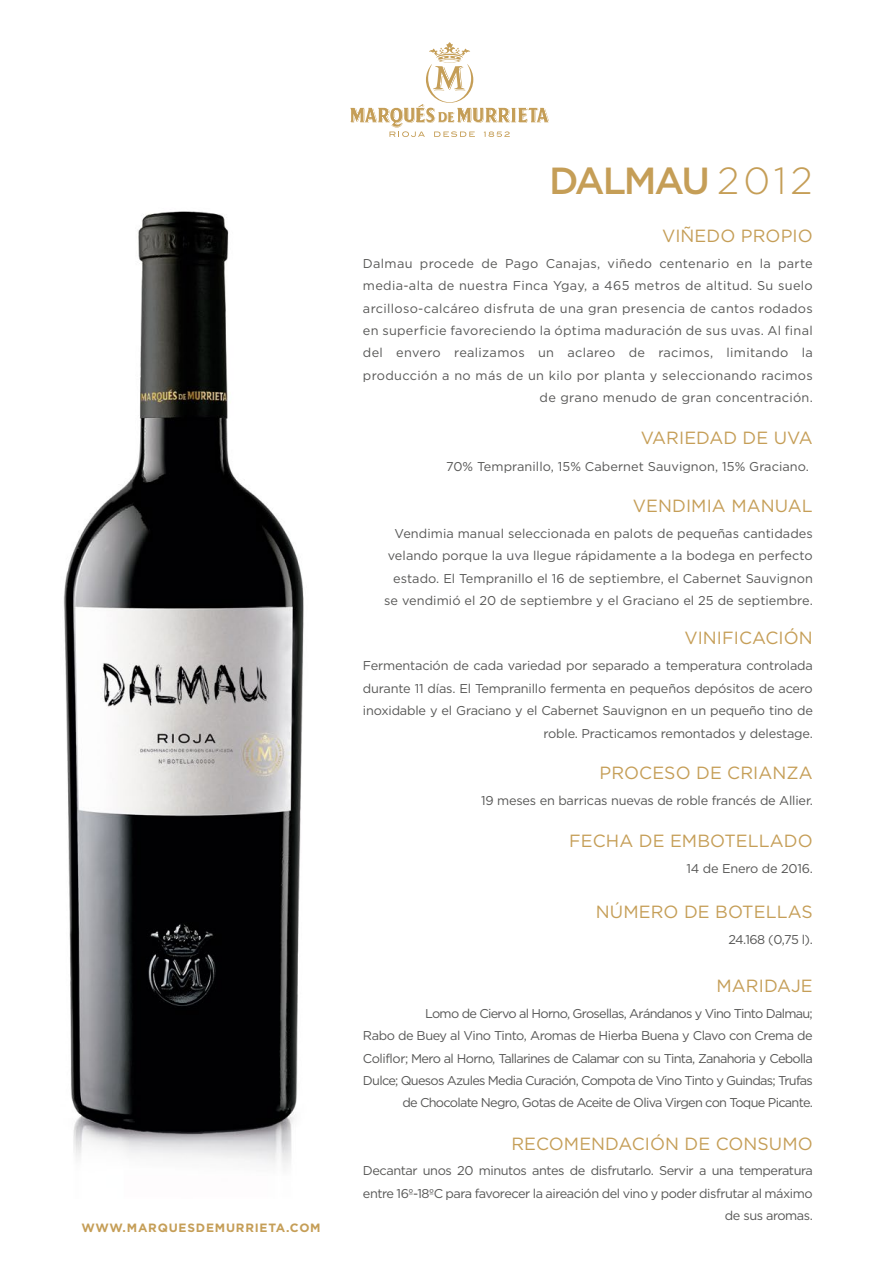
<style>
.page{position:relative;width:893px;height:1263px;background:#fff}
.page>*{position:absolute;margin:0;border:0;box-sizing:border-box;transform-origin:0 0}
.t1{font:500 37.8px "Gotham HTF";letter-spacing:-.055em;color:#c59e57}
.t2{font:17.7px "Gotham HTF";letter-spacing:.005em;color:#c59e57}
.t3{font:12.75px/22.4px "Gotham HTF";letter-spacing:.025em;color:#575756;text-align:right}
.t4{font:12.75px/22.4px "Gotham HTF";letter-spacing:-.055em;color:#575756;text-align:right}
.t5{font:12.75px/22.4px "Gotham HTF";letter-spacing:-.015em;color:#575756;text-align:right}
.t6{font:12.75px/22.4px "Gotham HTF";letter-spacing:.005em;color:#575756;text-align:right}
.t7{font:12.75px/22.4px "Gotham HTF";letter-spacing:-.035em;color:#575756;text-align:right}
.t8{font:700 12px "Gotham HTF";letter-spacing:.065em;color:#c59e57}
.s1{font-weight:300}
</style>
<div class="page">
<img style="left:63px;top:211px;width:241px;height:957px">
<svg style="left:350px;top:42px;width:199px;height:95px"></svg>
<p class="t8" style="left:81px;top:1221px;width:241px">WWW.MARQUESDEMURRIETA.COM</p>
<h1 class="t1" style="left:549px;top:159px;width:265px">DALMAU <span class="s1">2 01 2</span></h1>
<h2 class="t2" style="left:662px;top:226px;width:152px">VIÑEDO PROPIO</h2>
<p class="t3" style="left:363px;top:252px;width:451px">Dalmau procede de Pago Canajas, viñedo centenario en la parte media-alta de nuestra Finca Ygay, a 465 metros de altitud. Su suelo arcilloso-calcáreo disfruta de una gran presencia de cantos rodados en superficie favoreciendo la óptima maduración de sus uvas. Al final del envero realizamos un aclareo de racimos, limitando la producción a no más de un kilo por planta y seleccionando racimos de grano menudo de gran concentración.</p>
<h2 class="t2" style="left:641px;top:428px;width:174px">VARIEDAD DE UVA</h2>
<p class="t6" style="left:446px;top:455px;width:364px">70% Tempranillo, 15% Cabernet Sauvignon, 15% Graciano.</p>
<h2 class="t2" style="left:633px;top:496px;width:181px">VENDIMIA MANUAL</h2>
<p class="t6" style="left:384px;top:522px;width:430px">Vendimia manual seleccionada en palots de pequeñas cantidades velando porque la uva llegue rápidamente a la bodega en perfecto estado. El Tempranillo el 16 de septiembre, el Cabernet Sauvignon se vendimió el 20 de septiembre y el Graciano el 25 de septiembre.</p>
<h2 class="t2" style="left:684px;top:628px;width:130px">VINIFICACIÓN</h2>
<p class="t5" style="left:363px;top:654px;width:451px">Fermentación de cada variedad por separado a temperatura controlada durante 11 días. El Tempranillo fermenta en pequeños depósitos de acero inoxidable y el Graciano y el Cabernet Sauvignon en un pequeño tino de roble. Practicamos remontados y delestage.</p>
<h2 class="t2" style="left:599px;top:763px;width:215px">PROCESO DE CRIANZA</h2>
<p class="t5" style="left:481px;top:789px;width:333px">19 meses en barricas nuevas de roble francés de Allier.</p>
<h2 class="t2" style="left:569px;top:831px;width:245px">FECHA DE EMBOTELLADO</h2>
<p class="t5" style="left:686px;top:857px;width:128px">14 de Enero de 2016.</p>
<h2 class="t2" style="left:596px;top:902px;width:218px">NÚMERO DE BOTELLAS</h2>
<p class="t5" style="left:728px;top:928px;width:86px">24.168 (0,75 l).</p>
<h2 class="t2" style="left:716px;top:976px;width:98px">MARIDAJE</h2>
<p class="t4" style="left:363px;top:1002px;width:451px">Lomo de Ciervo al Horno, Grosellas, Arándanos y Vino Tinto Dalmau;<br>Rabo de Buey al Vino Tinto, Aromas de Hierba Buena y Clavo con Crema de Coliflor; Mero al Horno, Tallarines de Calamar con su Tinta, Zanahoria y Cebolla Dulce; Quesos Azules Media Curación, Compota de Vino Tinto y Guindas; Trufas de Chocolate Negro, Gotas de Aceite de Oliva Virgen con Toque Picante.</p>
<h2 class="t2" style="left:511px;top:1133px;width:303px">RECOMENDACIÓN DE CONSUMO</h2>
<p class="t7" style="left:363px;top:1159px;width:451px">Decantar unos 20 minutos antes de disfrutarlo. Servir a una temperatura entre 16º-18ºC para favorecer la aireación del vino y poder disfrutar al máximo de sus aromas.</p>
</div>
